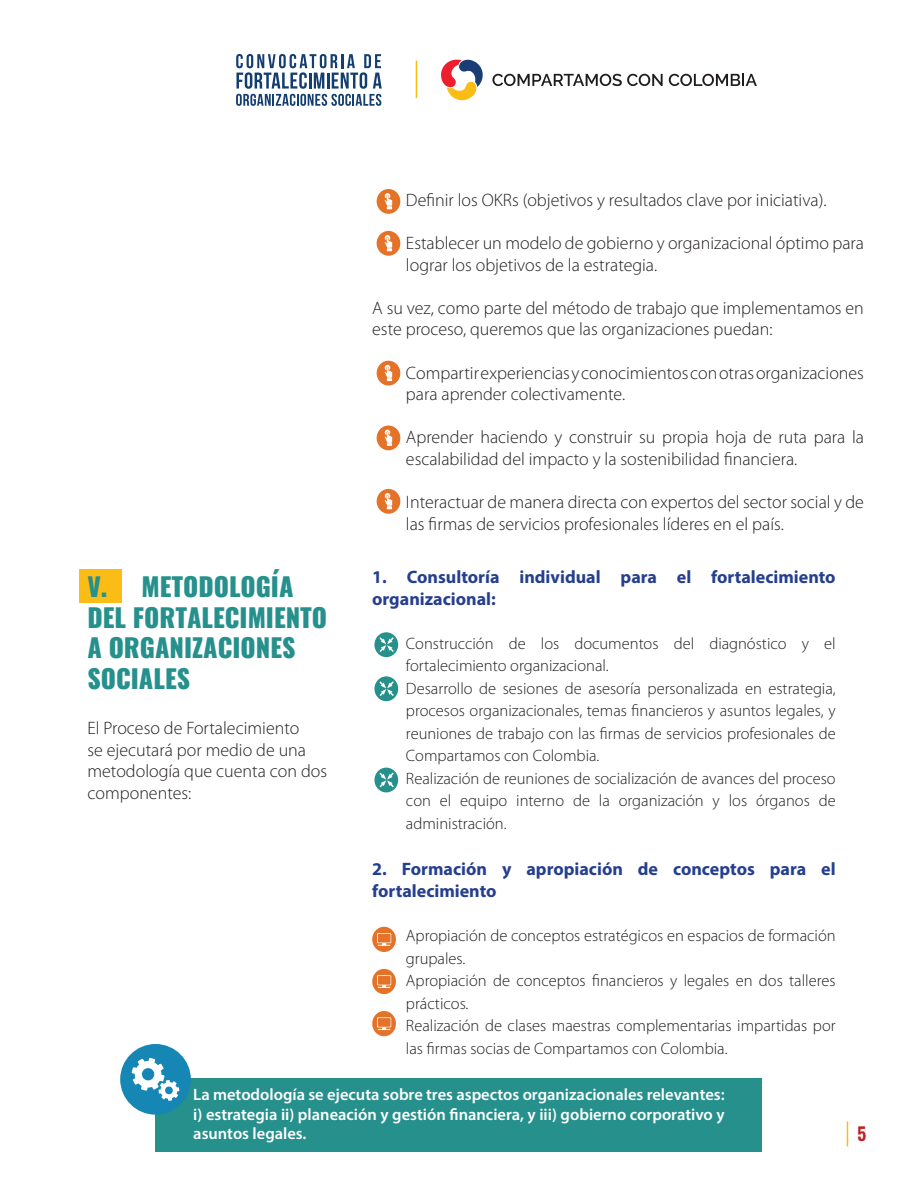
<style>
.page{position:relative;width:918px;height:1188px;background:#fff}
.page>*{position:absolute;margin:0;border:0;box-sizing:border-box;transform-origin:0 0}
.t1{font:800 25.5px/30.6px "Oswald";color:#26908c}
.t2{font:300 18px/21.6px "Myriad Pro";color:#231f20}
.t3{font:700 18px/21.6px "Myriad Pro";color:#253f8e}
.t4{font:600 18px "Oswald";color:#bf2025}
.t5{font:300 16.5px/22.5px "Myriad Pro";color:#231f20}
.t6{font:600 16.5px/19.8px "Myriad Pro";color:#fff;text-align:justify}
</style>
<div class="page">
<svg style="left:236px;top:54px;width:146px;height:52px"></svg>
<hr style="left:416px;top:61px;width:1px;height:37px;background:#fabc15">
<svg style="left:847px;top:1122px;width:1px;height:24px"></svg>
<svg style="left:441px;top:59px;width:42px;height:42px"></svg>
<svg style="left:492px;top:74px;width:171px;height:12px"></svg>
<svg style="left:669px;top:74px;width:88px;height:12px"></svg>
<div style="left:80px;top:569px;width:42px;height:34px;background:#fabc15"></div>
<div style="left:156px;top:1078px;width:606px;height:74px;background:#26908c"></div>
<div style="left:377px;top:189px;width:23px;height:25px;background:#e47228;border-radius:50%"></div>
<svg style="left:384px;top:193px;width:9px;height:16px"></svg>
<div style="left:377px;top:231px;width:23px;height:25px;background:#e47228;border-radius:50%"></div>
<svg style="left:384px;top:235px;width:9px;height:16px"></svg>
<div style="left:377px;top:361px;width:23px;height:25px;background:#e47228;border-radius:50%"></div>
<svg style="left:384px;top:365px;width:9px;height:16px"></svg>
<div style="left:377px;top:426px;width:23px;height:24px;background:#e47228;border-radius:50%"></div>
<svg style="left:384px;top:430px;width:9px;height:16px"></svg>
<div style="left:377px;top:489px;width:23px;height:25px;background:#e47228;border-radius:50%"></div>
<svg style="left:384px;top:493px;width:9px;height:16px"></svg>
<div style="left:120px;top:1044px;width:71px;height:71px;background:#1686b5;border-radius:50%"></div>
<svg style="left:132px;top:1058px;width:47px;height:43px"></svg>
<div style="left:374px;top:632px;width:24px;height:25px;background:#26908c;border-radius:50%"></div>
<svg style="left:379px;top:637px;width:15px;height:15px"></svg>
<div style="left:374px;top:676px;width:24px;height:25px;background:#26908c;border-radius:50%"></div>
<svg style="left:379px;top:681px;width:15px;height:15px"></svg>
<div style="left:374px;top:768px;width:24px;height:24px;background:#26908c;border-radius:50%"></div>
<svg style="left:379px;top:773px;width:15px;height:14px"></svg>
<div style="left:372px;top:927px;width:24px;height:25px;background:#e47228;border-radius:50%"></div>
<svg style="left:377px;top:933px;width:14px;height:13px"></svg>
<div style="left:372px;top:969px;width:24px;height:25px;background:#e47228;border-radius:50%"></div>
<svg style="left:377px;top:975px;width:14px;height:13px"></svg>
<svg style="left:372px;top:1011px;width:24px;height:25px"></svg>
<svg style="left:377px;top:1017px;width:14px;height:13px"></svg>
<h1 class="t1" style="left:87px;top:573px;width:241px">V. METODOLOGÍA<br>DEL FORTALECIMIENTO<br>A ORGANIZACIONES<br>SOCIALES</h1>
<p class="t2" style="left:87px;top:717px;width:241px">El Proceso de Fortalecimiento<br>se ejecutará por medio de una metodología que cuenta con dos componentes:</p>
<p class="t2" style="left:406px;top:189px;width:422px">Definir los OKRs (objetivos y resultados clave por iniciativa).</p>
<p class="t2" style="left:406px;top:232px;width:460px">Establecer un modelo de gobierno y organizacional óptimo para lograr los objetivos de la estrategia.</p>
<p class="t2" style="left:372px;top:297px;width:493px">A su vez, como parte del método de trabajo que implementamos en este proceso, queremos que las organizaciones puedan:</p>
<p class="t2" style="left:406px;top:362px;width:460px">Compartir experiencias y conocimientos con otras organizaciones para aprender colectivamente.</p>
<p class="t2" style="left:406px;top:426px;width:460px">Aprender haciendo y construir su propia hoja de ruta para la escalabilidad del impacto y la sostenibilidad financiera.</p>
<p class="t2" style="left:406px;top:491px;width:459px">Interactuar de manera directa con expertos del sector social y de las firmas de servicios profesionales líderes en el país.</p>
<p class="t3" style="left:372px;top:565px;width:465px">1. Consultoría individual para el fortalecimiento organizacional:</p>
<p class="t5" style="left:406px;top:632px;width:431px">Construcción de los documentos del diagnóstico y el fortalecimiento organizacional.<br>Desarrollo de sesiones de asesoría personalizada en estrategia, procesos organizacionales, temas financieros y asuntos legales, y reuniones de trabajo con las firmas de servicios profesionales de Compartamos con Colombia.<br>Realización de reuniones de socialización de avances del proceso con el equipo interno de la organización y los órganos de administración.</p>
<p class="t3" style="left:372px;top:858px;width:465px">2. Formación y apropiación de conceptos para el fortalecimiento</p>
<p class="t5" style="left:406px;top:924px;width:431px">Apropiación de conceptos estratégicos en espacios de formación grupales.<br>Apropiación de conceptos financieros y legales en dos talleres prácticos.<br>Realización de clases maestras complementarias impartidas por las firmas socias de Compartamos con Colombia.</p>
<p class="t6" style="left:193px;top:1084px;width:533px">La metodología se ejecuta sobre tres aspectos organizacionales relevantes: i) estrategia ii) planeación y gestión financiera, y iii) gobierno corporativo y asuntos legales.</p>
<p class="t4" style="left:857px;top:1121px;width:11px">5</p>
</div>
